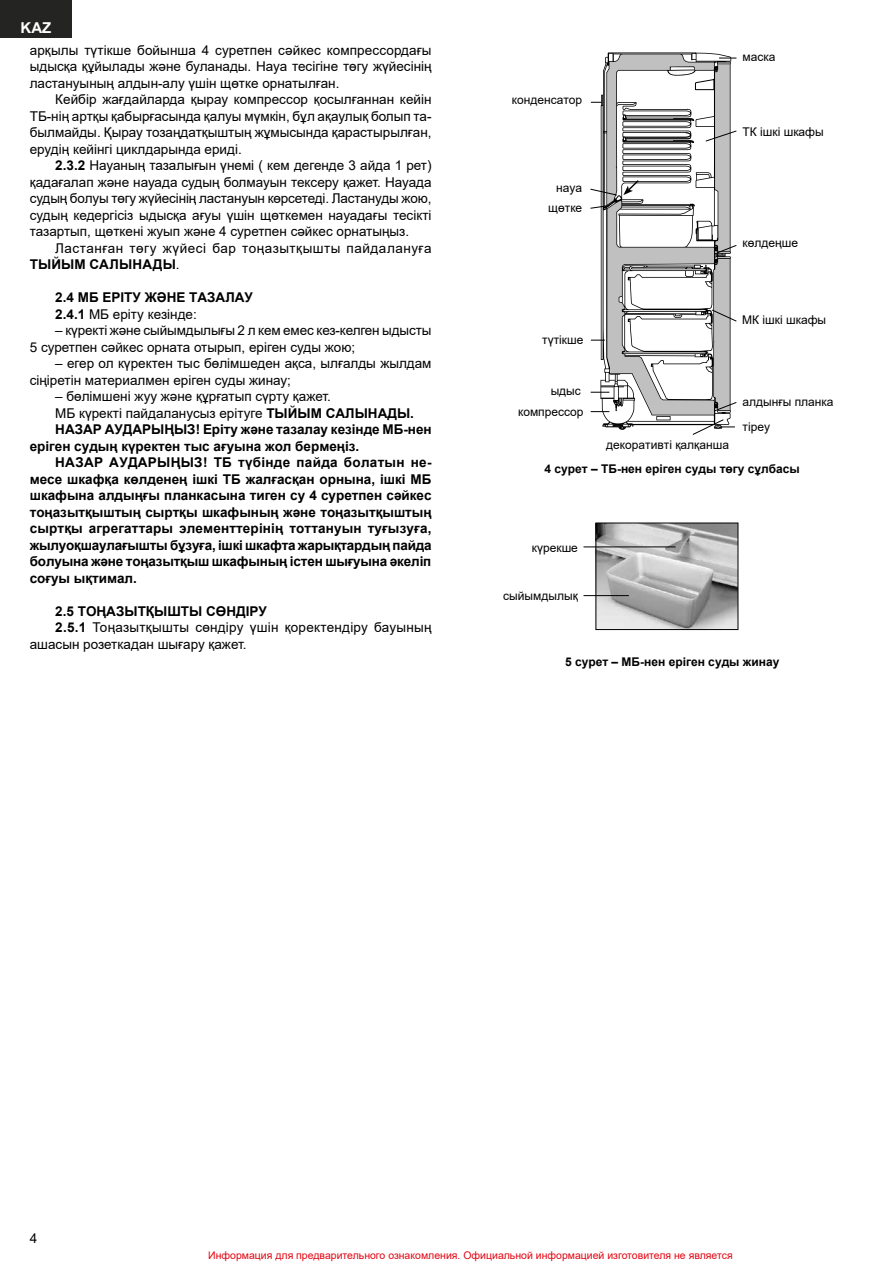
<style>
.page{position:relative;width:893px;height:1263px;background:#fff}
.page>*{position:absolute;margin:0;border:0;box-sizing:border-box;transform-origin:0 0}
.t1{font:700 15px "Arial";color:#fff}
.t2{font:13.5px/16.5px "Arial";color:#000;text-align:justify}
.t3{font:700 13.5px/16.5px "Arial";color:#000}
.t4{font:13.5px/16.5px "Arial";letter-spacing:.035em;color:#000}
.t5{font:13.5px "Arial";letter-spacing:.02em;color:#000}
.t6{font:700 13.5px "Arial";letter-spacing:.02em;color:#000}
.t7{font:12px "Arial";color:#000}
.t8{font:700 12px "Arial";color:#000}
.t9{font:10.5px "Arial";color:#e30613}
.s1{font-weight:700}
.s2{font-weight:400}
</style>
<div class="page">
<div style="left:0;top:0;width:72px;height:38px;background:#242423"></div>
<img style="left:597px;top:525px;width:139px;height:103px">
<div style="left:595px;top:523px;width:143px;height:107px;border:1px solid #000"></div>
<hr style="left:583px;top:546px;width:93px;height:1px;background:#000">
<hr style="left:583px;top:595px;width:46px;height:1px;background:#000">
<svg style="left:590px;top:54px;width:147px;height:381px"></svg>
<p class="t1" style="left:21px;top:17px;width:32px">KAZ</p>
<p class="t2" style="left:30px;top:42px;width:403px">арқылы түтікше бойынша 4 суретпен сәйкес компрессордағы ыдысқа құйылады және буланады. Науа тесігіне төгу жүйесінің ластануының алдын-алу үшін щөтке орнатылған.</p>
<p class="t2" style="left:30px;top:91px;width:403px;text-indent:26px">Кейбір жағдайларда қырау компрессор қосылғаннан кейін ТБ-нің артқы қабырғасында қалуы мүмкін, бұл ақаулық болып та&shy;былмайды. Қырау тозаңдатқыштың жұмысында қарастырылған, ерудің кейінгі циклдарында ериді.</p>
<p class="t2" style="left:30px;top:157px;width:403px;text-indent:26px"><span class="s1">2.3.2</span> Науаның тазалығын үнемі ( кем дегенде 3 айда 1 рет) қадағалап және науада судың болмауын тексеру қажет. Науада судың болуы төгу жүйесінің ластануын көрсетеді. Ластануды жою, судың кедергісіз ыдысқа ағуы үшін щөткемен науадағы тесікті тазартып, щөткені жуып және 4 суретпен сәйкес орнатыңыз.</p>
<p class="t4" style="left:30px;top:240px;width:403px;text-indent:26px">Ластанған төгу жүйесі бар тоңазытқышты пайдалануға<br><span class="s1">ТЫЙЫМ САЛЫНАДЫ</span>.</p>
<p class="t3" style="left:55px;top:289px;width:199px">2.4 МБ ЕРІТУ ЖӘНЕ ТАЗАЛАУ<br>2.4.1 <span class="s2">МБ еріту кезінде:</span></p>
<p class="t2" style="left:30px;top:322px;width:403px;text-indent:26px">– күректі және сыйымдылығы 2 л кем емес кез-келген ыдысты<br>5 суретпен сәйкес орната отырып, еріген суды жою;</p>
<p class="t2" style="left:30px;top:355px;width:403px;text-indent:26px">– егер ол күректен тыс бөлімшеден ақса, ылғалды жылдам сіңіретін материалмен еріген суды жинау;</p>
<p class="t2" style="left:55px;top:388px;width:277px">– бөлімшені жуу және құрғатып сүрту қажет.</p>
<p class="t2" style="left:55px;top:405px;width:360px">МБ күректі пайдаланусыз ерітуге <span class="s1">ТЫЙЫМ САЛЫНАДЫ.</span></p>
<p class="t3" style="left:55px;top:421px;width:378px">НАЗАР АУДАРЫҢЫЗ! Еріту және тазалау кезінде МБ-нен</p>
<p class="t3" style="left:30px;top:438px;width:331px">еріген судың күректен тыс ағуына жол бермеңіз.</p>
<p class="t6" style="left:55px;top:453px;width:378px">НАЗАР АУДАРЫҢЫЗ! ТБ түбінде пайда болатын не-</p>
<p class="t3" style="left:30px;top:471px;width:403px">месе шкафқа көлденең ішкі ТБ жалғасқан орнына, ішкі МБ</p>
<p class="t3" style="left:30px;top:487px;width:403px">шкафына алдыңғы планкасына тиген су 4 суретпен сәйкес</p>
<p class="t3" style="left:30px;top:504px;width:403px">тоңазытқыштың сыртқы шкафының және тоңазытқыштың</p>
<p class="t3" style="left:30px;top:520px;width:403px">сыртқы агрегаттары элементтерінің тоттануын туғызуға,</p>
<p class="t3" style="left:30px;top:537px;width:403px">жылуоқшаулағышты бұзуға, ішкі шкафта жарықтардың пайда</p>
<p class="t3" style="left:30px;top:553px;width:403px">болуына және тоңазытқыш шкафының істен шығуына әкеліп</p>
<p class="t3" style="left:30px;top:570px;width:109px">соғуы ықтимал.</p>
<p class="t3" style="left:55px;top:603px;width:213px">2.5 ТОҢАЗЫТҚЫШТЫ СӨНДІРУ</p>
<p class="t5" style="left:55px;top:618px;width:378px"><span class="s1">2.5.1</span> Тоңазытқышты сөндіру үшін қоректендіру бауының</p>
<p class="t2" style="left:30px;top:636px;width:218px">ашасын розеткадан шығару қажет.</p>
<p class="t7" style="left:512px;top:92px;width:72px">конденсатор</p>
<p class="t7" style="left:556px;top:179px;width:27px">науа</p>
<p class="t7" style="left:548px;top:200px;width:35px">щөтке</p>
<p class="t7" style="left:742px;top:48px;width:34px">маска</p>
<p class="t7" style="left:742px;top:123px;width:83px">ТК ішкі шкафы</p>
<p class="t7" style="left:742px;top:234px;width:57px">көлдеңше</p>
<p class="t7" style="left:542px;top:331px;width:43px">түтікше</p>
<p class="t7" style="left:551px;top:382px;width:32px">ыдыс</p>
<p class="t7" style="left:518px;top:403px;width:67px">компрессор</p>
<p class="t7" style="left:742px;top:312px;width:85px">МК ішкі шкафы</p>
<p class="t7" style="left:606px;top:437px;width:124px">декоративті қалқанша</p>
<p class="t7" style="left:742px;top:394px;width:92px">алдынғы планка</p>
<p class="t7" style="left:742px;top:419px;width:29px">тіреу</p>
<p class="t8" style="left:544px;top:461px;width:257px">4 сурет – ТБ-нен еріген суды төгу сұлбасы</p>
<p class="t7" style="left:532px;top:539px;width:48px">күрекше</p>
<p class="t7" style="left:503px;top:587px;width:76px">сыйымдылық</p>
<p class="t8" style="left:565px;top:653px;width:216px">5 сурет – МБ-нен еріген суды жинау</p>
<p class="t2" style="left:30px;top:1230px;width:9px">4</p>
<p class="t9" style="left:208px;top:1248px;width:526px">Информация для предварительного ознакомления. Официальной информацией изготовителя не является</p>
</div>
